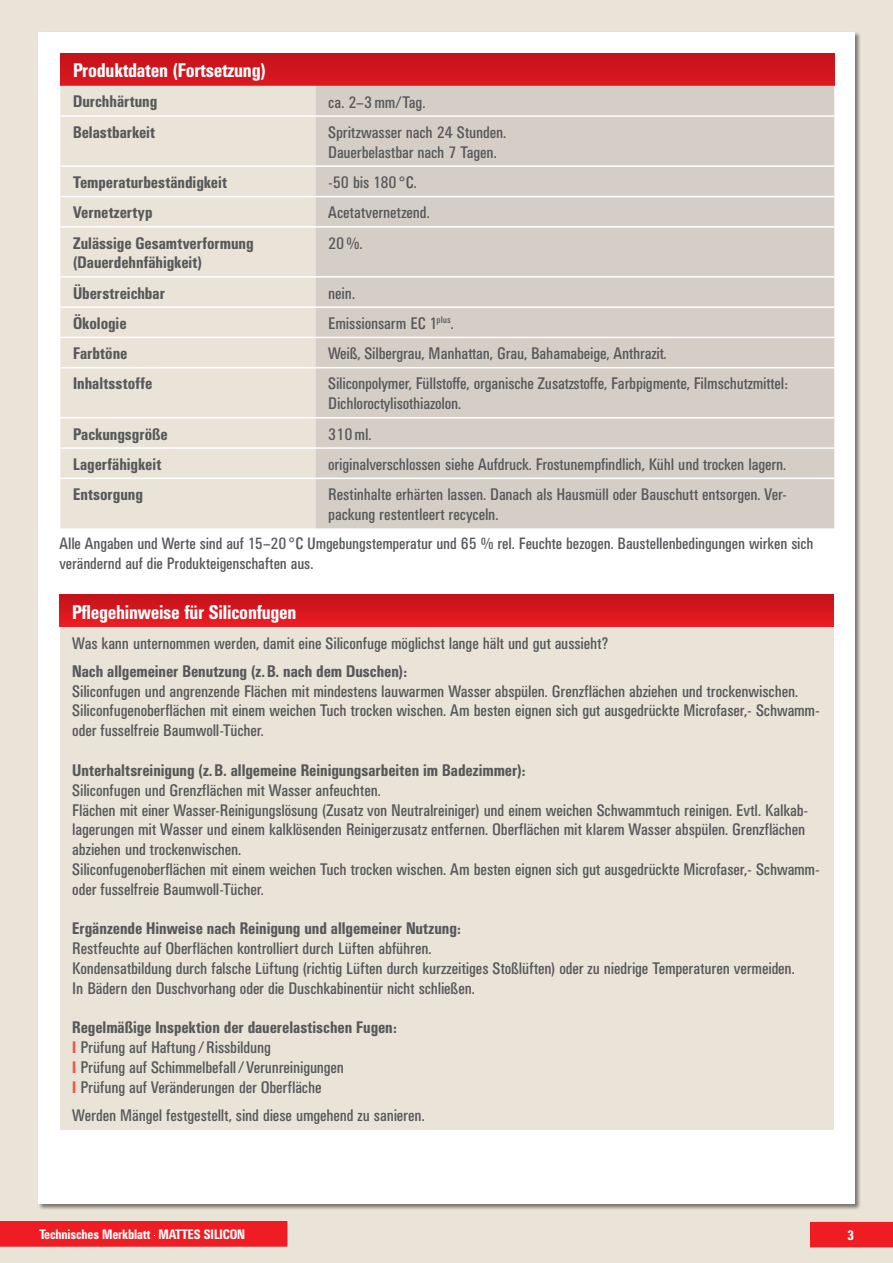
<style>
.page{position:relative;width:893px;height:1263px;background:#e9e3d8}
.page>*{position:absolute;margin:0;border:0;box-sizing:border-box;transform-origin:0 0}
.t1{font:500 condensed 19.5px "UN11";color:#fff}
.t2{font:condensed 16.5px/19.8px "UN11";color:#57585a}
.t3{font:500 condensed 16.5px/19.8px "UN11";letter-spacing:.01em;color:#57585a}
.t4{font:condensed 16.2px/19.5px "UN11";color:#57585a}
.t5{font:500 condensed 13.5px "UN11";color:#fff}
.s1{font-family:"Univers"}
.s2{font-size:16.5px}
.s3{font-family:"Univers";font-size:16.5px}
.s4{font-weight:500}
.s5{font-weight:500;color:#f0593e}
</style>
<div class="page">
<div style="left:38px;top:32px;width:817px;height:1171px;background:#fff"></div>
<div style="left:810px;top:1222px;width:83px;height:25px;background:#ee1d23"></div>
<div style="left:0;top:1221px;width:287px;height:26px;background:#ee1d23"></div>
<div style="left:60px;top:53px;width:774px;height:33px;background:#cf151d"></div>
<div style="left:60px;top:86px;width:255px;height:442px;background:#e9e3d8"></div>
<div style="left:315px;top:86px;width:519px;height:442px;background:#d5cec7"></div>
<hr style="left:60px;top:478px;width:255px;height:1px;background:#fff">
<hr style="left:315px;top:478px;width:519px;height:1px;background:#fff">
<hr style="left:60px;top:115px;width:255px;height:2px;background:#fff">
<hr style="left:315px;top:115px;width:519px;height:2px;background:#fff">
<hr style="left:60px;top:165px;width:255px;height:2px;background:#fff">
<hr style="left:315px;top:165px;width:519px;height:2px;background:#fff">
<hr style="left:60px;top:196px;width:255px;height:1px;background:#fff">
<hr style="left:315px;top:196px;width:519px;height:1px;background:#fff">
<hr style="left:60px;top:226px;width:255px;height:2px;background:#fff">
<hr style="left:315px;top:226px;width:519px;height:2px;background:#fff">
<hr style="left:60px;top:276px;width:255px;height:2px;background:#fff">
<hr style="left:315px;top:276px;width:519px;height:2px;background:#fff">
<hr style="left:60px;top:306px;width:255px;height:2px;background:#fff">
<hr style="left:315px;top:306px;width:519px;height:2px;background:#fff">
<hr style="left:60px;top:337px;width:255px;height:1px;background:#fff">
<hr style="left:315px;top:337px;width:519px;height:1px;background:#fff">
<hr style="left:60px;top:367px;width:255px;height:1px;background:#fff">
<hr style="left:315px;top:367px;width:519px;height:1px;background:#fff">
<hr style="left:60px;top:417px;width:255px;height:1px;background:#fff">
<hr style="left:315px;top:417px;width:519px;height:1px;background:#fff">
<hr style="left:60px;top:447px;width:255px;height:2px;background:#fff">
<hr style="left:315px;top:447px;width:519px;height:2px;background:#fff">
<div style="left:60px;top:595px;width:773px;height:32px;background:linear-gradient(to bottom,#c1121a,#ed1d23)"></div>
<div style="left:60px;top:627px;width:773px;height:502px;background:#e9e3d8"></div>
<p class="t1" style="left:73px;top:59px;width:194px">Produktdaten (Fortsetzung)</p>
<p class="t3" style="left:73px;top:92px;width:85px">Durchhärtung</p>
<p class="t2" style="left:328px;top:92px;width:98px">ca. 2–3mm/Tag.</p>
<p class="t3" style="left:73px;top:122px;width:83px">Belastbarkeit</p>
<p class="t2" style="left:328px;top:122px;width:179px">Spritzwasser nach 24 Stunden.<br>Dauerbelastbar nach 7 Tagen.</p>
<p class="t3" style="left:73px;top:172px;width:155px">Temperaturbeständigkeit</p>
<p class="t2" style="left:328px;top:172px;width:90px">-50 bis 180 <span class="s1">°</span>C.</p>
<p class="t3" style="left:73px;top:202px;width:81px">Vernetzertyp</p>
<p class="t2" style="left:328px;top:203px;width:103px">Acetatvernetzend.</p>
<p class="t3" style="left:73px;top:233px;width:182px">Zulässige Gesamtverformung (Dauerdehnfähigkeit)</p>
<p class="t2" style="left:328px;top:233px;width:36px">20%.</p>
<p class="t3" style="left:73px;top:283px;width:93px">Überstreichbar</p>
<p class="t2" style="left:328px;top:283px;width:28px">nein.</p>
<p class="t3" style="left:73px;top:313px;width:55px">Ökologie</p>
<p class="t2" style="left:328px;top:313px;width:127px">Emissionsarm EC 1<sup>plus</sup>.</p>
<p class="t3" style="left:73px;top:343px;width:56px">Farbtöne</p>
<p class="t2" style="left:328px;top:343px;width:340px">Weiß, Silbergrau, Manhattan, Grau, Bahamabeige, Anthrazit.</p>
<p class="t3" style="left:73px;top:373px;width:81px">Inhaltsstoffe</p>
<p class="t2" style="left:328px;top:374px;width:461px">Siliconpolymer, Füllstoffe, organische Zusatzstoffe, Farbpigmente, Filmschutzmittel:<br>Dichloroctylisothiazolon.</p>
<p class="t3" style="left:73px;top:424px;width:96px">Packungsgröße</p>
<p class="t2" style="left:328px;top:424px;width:44px">310ml.</p>
<p class="t3" style="left:73px;top:454px;width:89px">Lagerfähigkeit</p>
<p class="t2" style="left:328px;top:454px;width:459px">originalverschlossen siehe Aufdruck. Frostunempfindlich, Kühl und trocken lagern.</p>
<p class="t3" style="left:73px;top:484px;width:71px">Entsorgung</p>
<p class="t2" style="left:328px;top:484px;width:460px">Restinhalte erhärten lassen. Danach als Hausmüll oder Bauschutt entsorgen. Ver&shy;packung restentleert recyceln.</p>
<p class="t4" style="left:60px;top:534px;width:755px">Alle Angaben und Werte sind auf 15<span class="s2">–</span>20 <span class="s3">°</span><span class="s2">C</span> Umgebungstemperatur und 65 % rel. Feuchte bezogen. Baustellenbedingungen wirken sich verändernd auf die Produkteigenschaften aus.</p>
<p class="t1" style="left:72px;top:601px;width:226px">Pflegehinweise für Siliconfugen</p>
<p class="t2" style="left:72px;top:633px;width:537px">Was kann unternommen werden, damit eine Siliconfuge möglichst lange hält und gut aussieht?</p>
<p class="t3" style="left:72px;top:661px;width:336px">Nach allgemeiner Benutzung (z.B. nach dem Duschen):</p>
<p class="t2" style="left:72px;top:681px;width:749px">Siliconfugen und angrenzende Flächen mit mindestens lauwarmen Wasser abspülen. Grenzflächen abziehen und trockenwischen.<br>Siliconfugenoberflächen mit einem weichen Tuch trocken wischen. Am besten eignen sich gut ausgedrückte Microfaser,- Schwamm&shy;oder fusselfreie Baumwoll-Tücher.</p>
<p class="t3" style="left:72px;top:760px;width:455px">Unterhaltsreinigung (z.B. allgemeine Reinigungsarbeiten im Badezimmer):</p>
<p class="t2" style="left:72px;top:780px;width:749px">Siliconfugen und Grenzflächen mit Wasser anfeuchten.<br>Flächen mit einer Wasser-Reinigungslösung (Zusatz von Neutralreiniger) und einem weichen Schwammtuch reinigen. Evtl. Kalkab&shy;lagerungen mit Wasser und einem kalklösenden Reinigerzusatz entfernen. Oberflächen mit klarem Wasser abspülen. Grenzflächen abziehen und trockenwischen.<br>Siliconfugenoberflächen mit einem weichen Tuch trocken wischen. Am besten eignen sich gut ausgedrückte Microfaser,- Schwamm&shy;oder fusselfreie Baumwoll-Tücher.</p>
<p class="t3" style="left:72px;top:918px;width:390px">Ergänzende Hinweise nach Reinigung und allgemeiner Nutzung:</p>
<p class="t2" style="left:72px;top:938px;width:724px">Restfeuchte auf Oberflächen kontrolliert durch Lüften abführen.<br>Kondensatbildung durch falsche Lüftung (richtig Lüften durch kurzzeitiges Stoßlüften) oder zu niedrige Temperaturen vermeiden.<br>In Bädern den Duschvorhang oder die Duschkabinentür nicht schließen.</p>
<p class="t2" style="left:72px;top:1017px;width:326px"><span class="s4">Regelmäßige Inspektion der dauerelastischen Fugen:<br></span><span class="s5">I</span> Prüfung auf Haftung /Rissbildung<br><span class="s5">I</span> Prüfung auf Schimmelbefall/ Verunreinigungen<br><span class="s5">I</span> Prüfung auf Veränderungen der Oberfläche</p>
<p class="t2" style="left:72px;top:1105px;width:354px">Werden Mängel festgestellt, sind diese umgehend zu sanieren.</p>
<p class="t5" style="left:39px;top:1227px;width:207px">Technisches Merkblatt MATTES SILICON</p>
<p class="t5" style="left:847px;top:1227px;width:8px">3</p>
</div>
